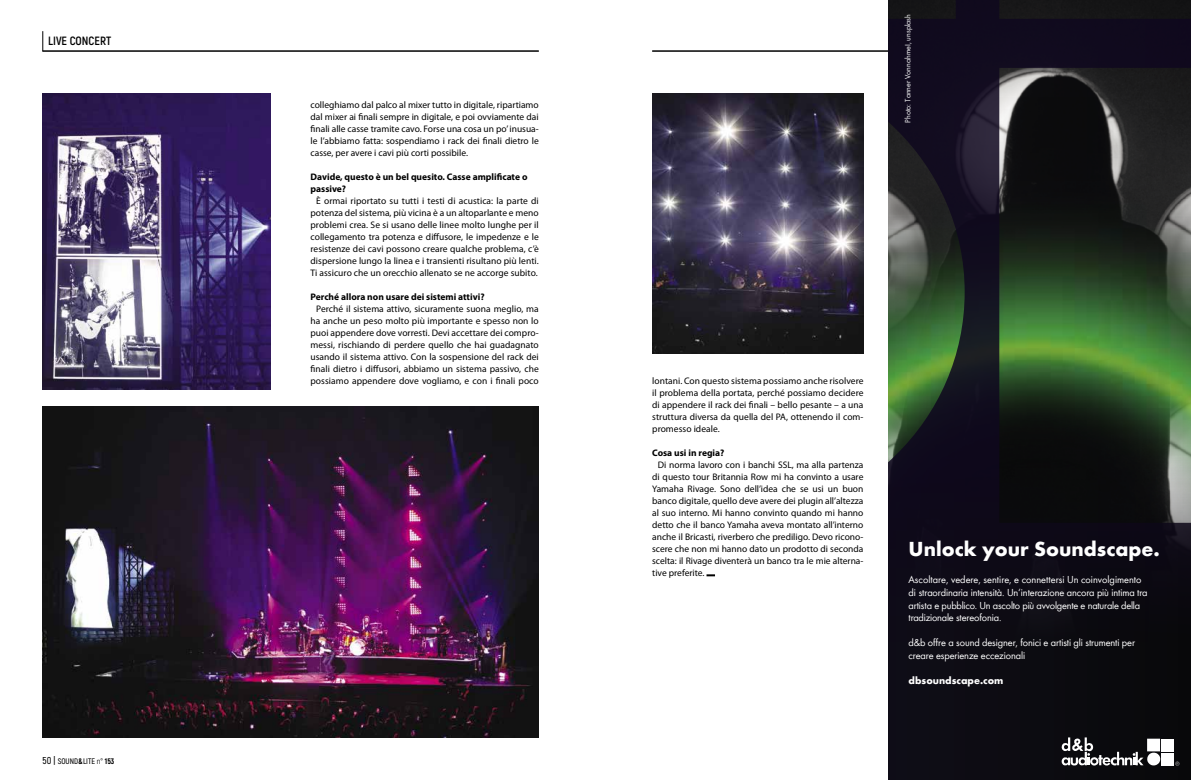
<style>
.page{position:relative;width:1191px;height:780px;background:#fff}
.page>*{position:absolute;margin:0;border:0;box-sizing:border-box;transform-origin:0 0}
.t1{font:700 21px "db Futura Global";color:#fff}
.t2{font:700 12px "Akrobat";color:#000}
.t3{font:10.5px/12.6px "db Futura Global";letter-spacing:-.01em;color:#fff}
.t4{font:700 10.5px "db Futura Global";color:#fff}
.t5{font:9.5px/12px "Myriad Pro";letter-spacing:.005em;color:#000;text-align:justify}
.t6{font:700 9.5px/12px "Myriad Pro";color:#000}
.t7{font:8px "db Futura Global";color:#fff}
.t8{font:600 8px "Akrobat";color:#000}
.s1{font-size:10px}
.s2{font-weight:800}
.s3{font-weight:400}
</style>
<div class="page">
<hr style="left:43px;top:51px;width:496px;height:1px;background:#000">
<hr style="left:652px;top:51px;width:496px;height:1px;background:#000">
<svg style="left:43px;top:31px;width:1px;height:20px"></svg>
<img style="left:43px;top:406px;width:496px;height:331px">
<svg style="left:706px;top:574px;width:9px;height:2px"></svg>
<img style="left:43px;top:93px;width:228px;height:297px">
<img style="left:652px;top:93px;width:211px;height:260px">
<svg style="left:889px;top:0;width:302px;height:780px;background:#1d2320"></svg>
<div style="left:1161px;top:738px;width:13px;height:13px;background:#fff"></div>
<div style="left:1161px;top:752px;width:13px;height:13px;background:#fff"></div>
<svg style="left:1061px;top:737px;width:99px;height:28px"></svg>
<svg style="left:1175px;top:761px;width:4px;height:4px"></svg>
<p class="t2" style="left:48px;top:33px;width:65px">LIVE CONCERT</p>
<p class="t8" style="left:43px;top:756px;width:73px"><span class="s1">50 |</span> SOUND<span class="s2">&amp;</span>LITE <span class="s3">n°</span> <span class="s2">153</span></p>
<p class="t5" style="left:310px;top:99px;width:230px">colleghiamo dal palco al mixer tutto in digitale, ripartiamo dal mixer ai finali sempre in digitale, e poi ovviamente dai finali alle casse tramite cavo. Forse una cosa un po’ inusua&shy;le l’abbiamo fatta: sospendiamo i rack dei finali dietro le casse, per avere i cavi più corti possibile.</p>
<p class="t6" style="left:310px;top:170px;width:218px">Davide, questo è un bel quesito. Casse amplificate o passive?</p>
<p class="t5" style="left:310px;top:195px;width:230px;text-align:center">È ormai riportato su tutti i testi di acustica: la parte di potenza del sistema, più vicina è a un altoparlante e meno problemi crea. Se si usano delle linee molto lunghe per il collegamento tra potenza e diffusore, le impedenze e le resistenze dei cavi possono creare qualche problema, c’è dispersione lungo la linea e i transienti risultano più lenti.<br>Ti assicuro che un orecchio allenato se ne accorge subito.</p>
<p class="t6" style="left:310px;top:290px;width:176px">Perché allora non usare dei sistemi attivi?</p>
<p class="t5" style="left:310px;top:303px;width:230px;text-align:center">Perché il sistema attivo, sicuramente suona meglio, ma ha anche un peso molto più importante e spesso non lo puoi appendere dove vorresti. Devi accettare dei compro&shy;messi, rischiando di perdere quello che hai guadagnato usando il sistema attivo. Con la sospensione del rack dei finali dietro i diffusori, abbiamo un sistema passivo, che possiamo appendere dove vogliamo, e con i finali poco</p>
<p class="t7" style="left:903px;top:123px;width:110px;rotate:-90deg">Photo: Tanner VonnahmeI, unsplash</p>
<p class="t5" style="left:652px;top:375px;width:213px">lontani. Con questo sistema possiamo anche risolvere il problema della portata, perché possiamo decidere di appendere il rack dei finali – bello pesante – a una struttura diversa da quella del PA, ottenendo il com&shy;promesso ideale.</p>
<p class="t6" style="left:652px;top:446px;width:74px">Cosa usi in regia?</p>
<p class="t5" style="left:652px;top:459px;width:213px;text-indent:6px">Di norma lavoro con i banchi SSL, ma alla partenza di questo tour Britannia Row mi ha convinto a usare Yamaha Rivage. Sono dell’idea che se usi un buon banco digitale, quello deve avere dei plugin all’altezza al suo interno. Mi hanno convinto quando mi hanno detto che il banco Yamaha aveva montato all’interno anche il Bricasti, riverbero che prediligo. Devo ricono&shy;scere che non mi hanno dato un prodotto di seconda scelta: il Rivage diventerà un banco tra le mie alterna&shy;tive preferite.</p>
<h1 class="t1" style="left:908px;top:537px;width:253px">Unlock your Soundscape.</h1>
<p class="t3" style="left:908px;top:573px;width:240px">Ascoltare, vedere, sentire, e connettersi Un coinvolgimento di straordinaria intensità. Un‘interazione ancora più intima tra artista e pubblico. Un ascolto più avvolgente e naturale della tradizionale stereofonia.</p>
<p class="t3" style="left:908px;top:636px;width:228px">d&amp;b offre a sound designer, fonici e artisti gli strumenti per creare esperienze eccezionali</p>
<p class="t4" style="left:908px;top:674px;width:96px">dbsoundscape.com</p>
</div>
